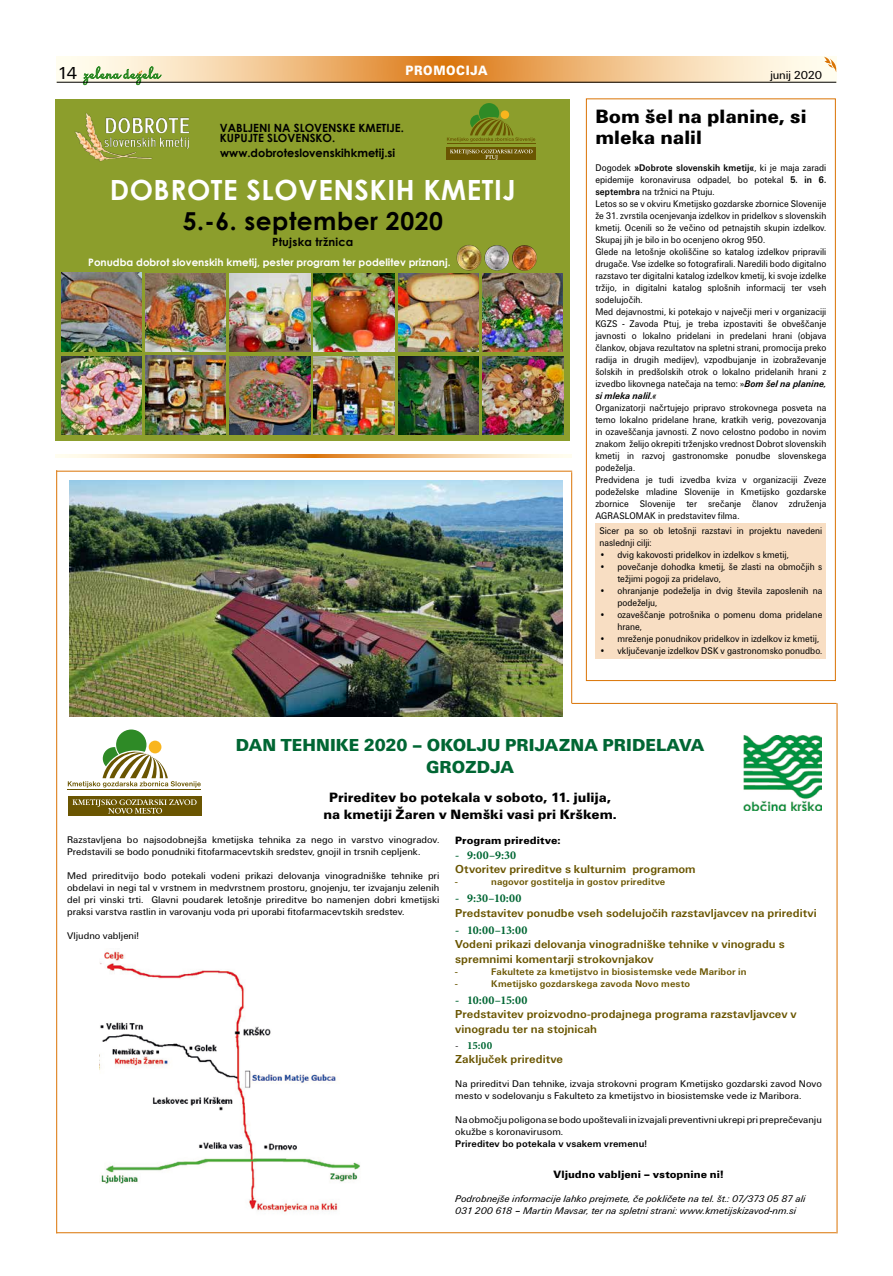
<style>
.page{position:relative;width:893px;height:1276px;background:#fff}
.page>*{position:absolute;margin:0;border:0;box-sizing:border-box;transform-origin:0 0}
.t1{font:700 27.8px "Century Gothic";letter-spacing:.02em;color:#fff}
.t2{font:700 24.7px "Century Gothic";letter-spacing:.02em;color:#000}
.t3{font:20px/21px "Unitus TEE Blac";color:#000}
.t4{font:18px/21.6px "Unitus TEE Blac";color:#063;text-align:center}
.t5{font:18px "Unitus TEE";color:#000}
.t6{font:14px/16.8px "Unitus TEE Blac";color:#000;text-align:center}
.t7{font:14px "Unitus TEE Blac";letter-spacing:.05em;color:#fff;scale:.9 1}
.t8{font:700 12px/14.4px "Unitus TEE";color:#6a5501}
.t9{font:700 12px "Minion Pro";letter-spacing:.005em;color:#063}
.t10{font:12px "Unitus TEE";letter-spacing:-.025em;color:#000}
.t11{font:700 11.3px/10.3px "Century Gothic";color:#000}
.t12{font:700 11.3px "Century Gothic";letter-spacing:.02em;color:#000}
.t13{font:11px "Unitus TEE Blac";letter-spacing:.005em;color:#000}
.t14{font:700 11px "Minion Pro";color:#063}
.t15{font:700 10.3px "Century Gothic";color:#fff}
.t16{font:10px/12px "Unitus TEE";letter-spacing:.005em;color:#000;scale:.9 1}
.t17{font:10px/12px "Unitus TEE";letter-spacing:.005em;color:#000}
.t18{font:italic 10px/12px "Unitus TEE";letter-spacing:.005em;color:#000}
.t19{font:700 10px "Unitus TEE";letter-spacing:.01em;color:#6a5501}
.t20{font:700 10px "Unitus TEE";letter-spacing:.01em;color:#000}
.s1{font-weight:700}
.s2{font-weight:700;font-style:italic}
.s3{font-weight:400;font-stretch:condensed;color:#000}
</style>
<div class="page">
<svg style="left:57px;top:57px;width:779px;height:25px;background:#eec08b"></svg>
<div style="left:595px;top:523px;width:231px;height:135px;background:#f8dec3"></div>
<div style="left:586px;top:98px;width:250px;height:583px;border:1px solid #da7304"></div>
<svg style="left:56px;top:455px;width:516px;height:3px;background:#f1c692"></svg>
<div style="left:56px;top:99px;width:514px;height:342px;background:#8c9e2c"></div>
<img style="left:230px;top:356px;width:80px;height:79px">
<img style="left:398px;top:356px;width:81px;height:79px">
<img style="left:146px;top:273px;width:80px;height:78px">
<img style="left:146px;top:356px;width:80px;height:79px">
<img style="left:314px;top:356px;width:80px;height:79px">
<img style="left:482px;top:356px;width:81px;height:79px">
<img style="left:230px;top:273px;width:80px;height:79px">
<img style="left:314px;top:273px;width:80px;height:79px">
<img style="left:61px;top:356px;width:81px;height:79px">
<img style="left:482px;top:273px;width:81px;height:79px">
<img style="left:398px;top:273px;width:81px;height:79px">
<img style="left:75px;top:113px;width:114px;height:49px">
<img style="left:61px;top:273px;width:81px;height:78px">
<div style="left:447px;top:148px;width:89px;height:12px;background:#6a5501"></div>
<hr style="left:447px;top:143px;width:88px;height:1px;background:#6a5501">
<svg style="left:447px;top:103px;width:88px;height:39px"></svg>
<svg style="left:450px;top:149px;width:83px;height:11px"></svg>
<img style="left:456px;top:245px;width:81px;height:26px">
<img style="left:743px;top:735px;width:79px;height:75px">
<div style="left:68px;top:796px;width:134px;height:20px;background:#6a5501"></div>
<hr style="left:68px;top:789px;width:133px;height:1px;background:#6a5501">
<svg style="left:68px;top:729px;width:133px;height:58px"></svg>
<svg style="left:73px;top:799px;width:124px;height:14px"></svg>
<img style="left:100px;top:951px;width:260px;height:261px">
<hr style="left:57px;top:471px;width:515px;height:1px;background:#da7304">
<hr style="left:571px;top:472px;width:1px;height:231px;background:#da7304">
<hr style="left:56px;top:470px;width:1px;height:763px;background:#da7304">
<hr style="left:572px;top:703px;width:264px;height:1px;background:#da7304">
<hr style="left:57px;top:1232px;width:779px;height:1px;background:#da7304">
<hr style="left:836px;top:703px;width:1px;height:530px;background:#da7304">
<img style="left:69px;top:480px;width:494px;height:236px">
<svg style="left:824px;top:57px;width:13px;height:15px"></svg>
<svg style="left:83px;top:67px;width:78px;height:18px"></svg>
<hr style="left:57px;top:82px;width:779px;height:1px;background:#000">
<h3 class="t7" style="left:405px;top:62px;width:93px">PROMOCIJA</h3>
<h3 class="t5" style="left:57px;top:62px;width:22px">14</h3>
<p class="t10" style="left:770px;top:68px;width:53px">junij 2020</p>
<p class="t11" style="left:220px;top:122px;width:186px">VABLJENI NA SLOVENSKE KMETIJE.<br>KUPUJTE SLOVENSKO.</p>
<h1 class="t1" style="left:110px;top:169px;width:408px">DOBROTE SLOVENSKIH KMETIJ</h1>
<h2 class="t2" style="left:183px;top:202px;width:262px">5.-6. september 2020</h2>
<p class="t12" style="left:272px;top:233px;width:83px">Ptujska tržnica</p>
<p class="t15" style="left:88px;top:254px;width:364px">Ponudba dobrot slovenskih kmetij, pester program ter podelitev priznanj.</p>
<p class="t11" style="left:220px;top:147px;width:176px">www.dobroteslovenskihkmetij.si</p>
<h3 class="t3" style="left:595px;top:106px;width:213px">Bom šel na planine, si mleka nalil</h3>
<p class="t16" style="left:595px;top:161px;width:258px">Dogodek <span class="s1">»Dobrote slovenskih kmetij«</span>, ki je maja zaradi epidemije koronavirusa odpadel, bo potekal <span class="s1">5. in 6. septembra</span> na tržnici na Ptuju.<br>Letos so se v okviru Kmetijsko gozdarske zbornice Slovenije že 31. zvrstila ocenjevanja izdelkov in pridelkov s slovenskih kmetij. Ocenili so že večino od petnajstih skupin izdelkov.<br>Skupaj jih je bilo in bo ocenjeno okrog 950.<br>Glede na letošnje okoliščine so katalog izdelkov pripravili drugače. Vse izdelke so fotografirali. Naredili bodo digitalno razstavo ter digitalni katalog izdelkov kmetij, ki svoje izdelke tržijo, in digitalni katalog splošnih informacij ter vseh sodelujočih.<br>Med dejavnostmi, ki potekajo v največji meri v organizaciji KGZS - Zavoda Ptuj, je treba izpostaviti še obveščanje javnosti o lokalno pridelani in predelani hrani (objava člankov, objava rezultatov na spletni strani, promocija preko radija in drugih medijev), vzpodbujanje in izobraževanje šolskih in predšolskih otrok o lokalno pridelanih hrani z izvedbo likovnega natečaja na temo: »<span class="s2">Bom šel na planine, si mleka nalil.«</span></p>
<p class="t16" style="left:595px;top:401px;width:258px">Organizatorji načrtujejo pripravo strokovnega posveta na temo lokalno pridelane hrane, kratkih verig, povezovanja in ozaveščanja javnosti. Z novo celostno podobo in novim znakom želijo okrepiti trženjsko vrednost Dobrot slovenskih kmetij in razvoj gastronomske ponudbe slovenskega podeželja.<br>Predvidena je tudi izvedba kviza v organizaciji Zveze podeželske mladine Slovenije in Kmetijsko gozdarske zbornice Slovenije ter srečanje članov združenja AGRASLOMAK in predstavitev filma.</p>
<p class="t16" style="left:599px;top:525px;width:249px">Sicer pa so ob letošnji razstavi in projektu navedeni naslednji cilji:</p>
<p class="t16" style="left:599px;top:549px;width:212px">• dvig kakovosti pridelkov in izdelkov s kmetij,</p>
<p class="t16" style="left:617px;top:561px;width:229px;text-indent:-18px">• povečanje dohodka kmetij, še zlasti na območjih s težjimi pogoji za pridelavo,</p>
<p class="t16" style="left:617px;top:585px;width:229px;text-indent:-18px">• ohranjanje podeželja in dvig števila zaposlenih na podeželju,</p>
<p class="t16" style="left:617px;top:609px;width:229px;text-indent:-18px">• ozaveščanje potrošnika o pomenu doma pridelane hrane,</p>
<p class="t16" style="left:599px;top:633px;width:246px">• mreženje ponudnikov pridelkov in izdelkov iz kmetij,</p>
<p class="t16" style="left:599px;top:645px;width:249px">• vključevanje izdelkov DSK v gastronomsko ponudbo.</p>
<h3 class="t4" style="left:236px;top:735px;width:470px">DAN TEHNIKE 2020 – OKOLJU PRIJAZNA PRIDELAVA<br>GROZDJA</h3>
<h3 class="t6" style="left:323px;top:789px;width:295px">Prireditev bo potekala v soboto, 11. julija, na kmetiji Žaren v Nemški vasi pri Krškem.</h3>
<p class="t13" style="left:455px;top:834px;width:107px">Program prireditve:</p>
<p class="t9" style="left:455px;top:846px;width:62px">- 9:00–9:30</p>
<p class="t8" style="left:455px;top:862px;width:242px">Otvoritev prireditve s kulturnim programom</p>
<p class="t19" style="left:455px;top:876px;width:4px">-</p>
<p class="t19" style="left:491px;top:876px;width:176px">nagovor gostitelja in gostov prireditve</p>
<p class="t9" style="left:455px;top:890px;width:68px">- 9:30–10:00</p>
<p class="t8" style="left:455px;top:905px;width:363px">Predstavitev ponudbe vseh sodelujočih razstavljavcev na prireditvi</p>
<p class="t9" style="left:455px;top:921px;width:74px">- 10:00–13:00</p>
<p class="t8" style="left:455px;top:937px;width:331px">Vodeni prikazi delovanja vinogradniške tehnike v vinogradu s spremnimi komentarji strokovnjakov</p>
<p class="t19" style="left:455px;top:965px;width:4px">-</p>
<p class="t19" style="left:491px;top:965px;width:257px">Fakultete za kmetijstvo in biosistemske vede Maribor in</p>
<p class="t19" style="left:455px;top:977px;width:4px">-</p>
<p class="t19" style="left:491px;top:977px;width:200px">Kmetijsko gozdarskega zavoda Novo mesto</p>
<p class="t9" style="left:455px;top:991px;width:74px">- 10:00–15:00</p>
<p class="t8" style="left:455px;top:1007px;width:343px">Predstavitev proizvodno-prodajnega programa razstavljavcev v vinogradu ter na stojnicah</p>
<p class="t14" style="left:455px;top:1037px;width:39px"><span class="s3">-</span> 15:00</p>
<p class="t8" style="left:455px;top:1052px;width:109px">Zaključek prireditve</p>
<p class="t17" style="left:455px;top:1078px;width:368px">Na prireditvi Dan tehnike, izvaja strokovni program Kmetijsko gozdarski zavod Novo mesto v sodelovanju s Fakulteto za kmetijstvo in biosistemske vede iz Maribora.</p>
<p class="t17" style="left:455px;top:1114px;width:368px">Na območju poligona se bodo upoštevali in izvajali preventivni ukrepi pri preprečevanju okužbe s koronavirusom.</p>
<p class="t20" style="left:455px;top:1138px;width:193px">Prireditev bo potekala v vsakem vremenu!</p>
<p class="t13" style="left:554px;top:1168px;width:171px">Vljudno vabljeni – vstopnine ni!</p>
<p class="t18" style="left:455px;top:1193px;width:352px">Podrobnejše informacije lahko prejmete, če pokličete na tel. št.: 07/373 05 87 ali<br>031 200 618 – Martin Mavsar, ter na spletni strani: www.kmetijskizavod-nm.si</p>
<p class="t17" style="left:67px;top:834px;width:374px">Razstavljena bo najsodobnejša kmetijska tehnika za nego in varstvo vinogradov.<br>Predstavili se bodo ponudniki fitofarmacevtskih sredstev, gnojil in trsnih cepljenk.</p>
<p class="t17" style="left:67px;top:870px;width:374px;text-align:justify">Med prireditvijo bodo potekali vodeni prikazi delovanja vinogradniške tehnike pri obdelavi in negi tal v vrstnem in medvrstnem prostoru, gnojenju, ter izvajanju zelenih del pri vinski trti. Glavni poudarek letošnje prireditve bo namenjen dobri kmetijski praksi varstva rastlin in varovanju voda pri uporabi fitofarmacevtskih sredstev.</p>
<p class="t17" style="left:67px;top:930px;width:73px">Vljudno vabljeni!</p>
</div>
